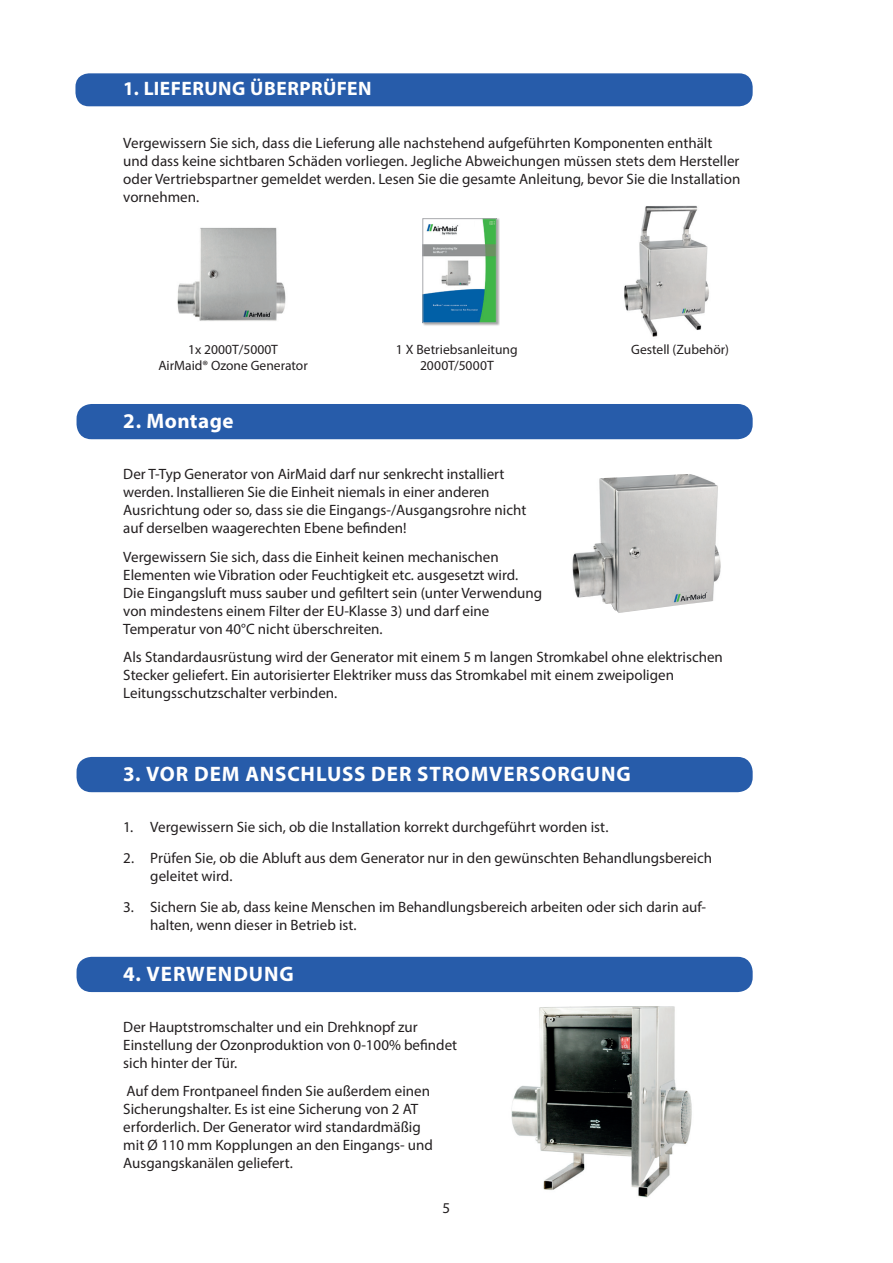
<style>
.page{position:relative;width:893px;height:1263px;background:#fff}
.page>*{position:absolute;margin:0;border:0;box-sizing:border-box;transform-origin:0 0}
.t1{font:700 21px "Myriad Pro";letter-spacing:.04em;color:#fff}
.t2{font:700 19.5px "Myriad Pro";letter-spacing:.025em;color:#fff}
.t3{font:15px/18px "Myriad Pro";color:#231f20}
.t4{font:13.5px/16.2px "Myriad Pro";color:#231f20;text-align:center}
</style>
<div class="page">
<div style="left:77px;top:404px;width:676px;height:35px;background:#275caa;border-radius:15px"></div>
<div style="left:77px;top:757px;width:676px;height:35px;background:#275caa;border-radius:15px"></div>
<div style="left:77px;top:957px;width:676px;height:35px;background:#275caa;border-radius:15px"></div>
<img style="left:511px;top:1006px;width:181px;height:192px">
<img style="left:572px;top:474px;width:149px;height:139px">
<img style="left:624px;top:205px;width:85px;height:132px">
<div style="left:75px;top:73px;width:678px;height:33px;background:#275caa;border-radius:14px"></div>
<img style="left:177px;top:227px;width:109px;height:94px">
<div style="left:422px;top:218px;width:78px;height:108px;background:#231f20;opacity:.4"></div>
<img style="left:425px;top:220px;width:70px;height:101px">
<div style="left:423px;top:218px;width:74px;height:105px;border:1px solid #a8a9ad"></div>
<svg style="left:475px;top:221px;width:7px;height:5px"></svg>
<h2 class="t2" style="left:123px;top:76px;width:250px">1. LIEFERUNG ÜBERPRÜFEN</h2>
<p class="t3" style="left:123px;top:134px;width:618px">Vergewissern Sie sich, dass die Lieferung alle nachstehend aufgeführten Komponenten enthält und dass keine sichtbaren Schäden vorliegen. Jegliche Abweichungen müssen stets dem Hersteller oder Vertriebspartner gemeldet werden. Lesen Sie die gesamte Anleitung, bevor Sie die Installation vornehmen.</p>
<p class="t4" style="left:158px;top:341px;width:151px">1x 2000T/5000T<br>AirMaid® Ozone Generator</p>
<p class="t4" style="left:396px;top:341px;width:123px">1 X Betriebsanleitung<br>2000T/5000T</p>
<p class="t4" style="left:631px;top:341px;width:99px">Gestell (Zubehör)</p>
<h1 class="t1" style="left:123px;top:407px;width:112px">2. Montage</h1>
<p class="t3" style="left:123px;top:465px;width:404px">Der T-Typ Generator von AirMaid darf nur senkrecht installiert werden. Installieren Sie die Einheit niemals in einer anderen Ausrichtung oder so, dass sie die Eingangs-/Ausgangsrohre nicht auf derselben waagerechten Ebene befinden!</p>
<p class="t3" style="left:123px;top:547px;width:420px">Vergewissern Sie sich, dass die Einheit keinen mechanischen Elementen wie Vibration oder Feuchtigkeit etc. ausgesetzt wird.<br>Die Eingangsluft muss sauber und gefiltert sein (unter Verwendung von mindestens einem Filter der EU-Klasse 3) und darf eine Temperatur von 40°C nicht überschreiten.</p>
<p class="t3" style="left:123px;top:648px;width:601px">Als Standardausrüstung wird der Generator mit einem 5 m langen Stromkabel ohne elektrischen<br>Stecker geliefert. Ein autorisierter Elektriker muss das Stromkabel mit einem zweipoligen<br>Leitungsschutzschalter verbinden.</p>
<h1 class="t1" style="left:123px;top:760px;width:509px">3. VOR DEM ANSCHLUSS DER STROMVERSORGUNG</h1>
<p class="t3" style="left:123px;top:818px;width:487px">1. Vergewissern Sie sich, ob die Installation korrekt durchgeführt worden ist.</p>
<p class="t3" style="left:150px;top:848px;width:563px;text-indent:-27px">2. Prüfen Sie, ob die Abluft aus dem Generator nur in den gewünschten Behandlungsbereich geleitet wird.</p>
<p class="t3" style="left:150px;top:897px;width:557px;text-indent:-27px">3. Sichern Sie ab, dass keine Menschen im Behandlungsbereich arbeiten oder sich darin auf&shy;halten, wenn dieser in Betrieb ist.</p>
<h1 class="t1" style="left:123px;top:960px;width:172px">4. VERWENDUNG</h1>
<p class="t3" style="left:123px;top:1017px;width:335px">Der Hauptstromschalter und ein Drehknopf zur<br>Einstellung der Ozonproduktion von 0-100% befindet sich hinter der Tür.</p>
<p class="t3" style="left:123px;top:1082px;width:311px">Auf dem Frontpaneel finden Sie außerdem einen Sicherungshalter. Es ist eine Sicherung von 2 AT erforderlich. Der Generator wird standardmäßig mit Ø 110 mm Kopplungen an den Eingangs- und Ausgangskanälen geliefert.</p>
<p class="t3" style="left:443px;top:1199px;width:9px">5</p>
</div>
